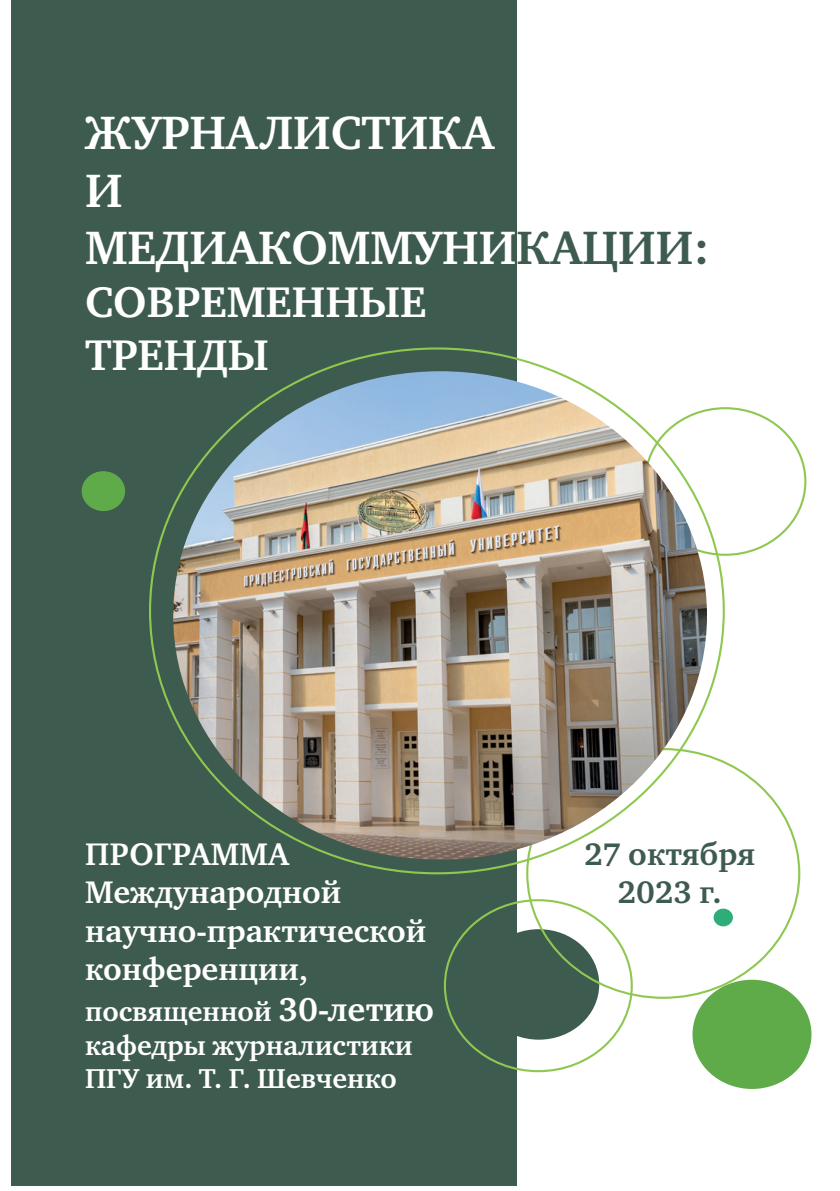
<style>
.page{position:relative;width:840px;height:1191px;background:#fff}
.page>*{position:absolute;margin:0;border:0;box-sizing:border-box;transform-origin:0 0}
.t1{font:700 48px "Charter ITC";color:#fff}
.t2{font:700 44px "Charter ITC";color:#fff}
.t3{font:700 32px "Charter ITC";color:#fff}
.t4{font:700 32px "Charter ITC";color:#3e5b4f}
.t5{font:700 28px "Charter ITC";color:#fff}
.s1{color:#3e5b4f}
.s2{font-size:34px}
</style>
<div class="page">
<div style="left:11px;top:0;width:505px;height:1185px;background:#3e5b4f"></div>
<svg style="left:149px;top:347px;width:575px;height:527px"></svg>
<div style="left:692px;top:979px;width:119px;height:110px;background:#60ab49;border-radius:50%"></div>
<svg style="left:443px;top:899px;width:189px;height:173px"></svg>
<div style="left:478px;top:929px;width:121px;height:110px;background:#3e5b4f;border-radius:50%"></div>
<svg style="left:526px;top:748px;width:273px;height:250px"></svg>
<svg style="left:706px;top:407px;width:100px;height:149px"></svg>
<div style="left:82px;top:471px;width:43px;height:40px;background:#60ab49;border-radius:50%"></div>
<img style="left:173px;top:371px;width:533px;height:488px">
<p class="t1" style="left:85px;top:103px;width:410px">ЖУРНАЛИСТИКА</p>
<p class="t1" style="left:85px;top:160px;width:39px">И</p>
<p class="t1" style="left:85px;top:218px;width:625px">МЕДИАКОММУНИ<span class="s1">КАЦИИ:</span></p>
<p class="t2" style="left:85px;top:275px;width:342px">СОВРЕМЕННЫЕ</p>
<p class="t2" style="left:85px;top:327px;width:185px">ТРЕНДЫ</p>
<p class="t3" style="left:85px;top:834px;width:205px">ПРОГРАММА</p>
<p class="t3" style="left:85px;top:872px;width:257px">Международной</p>
<p class="t3" style="left:85px;top:911px;width:342px">научно-практической</p>
<p class="t3" style="left:85px;top:949px;width:224px">конференции,</p>
<p class="t5" style="left:85px;top:994px;width:350px">посвященной <span class="s2">30-летию</span></p>
<p class="t5" style="left:85px;top:1027px;width:329px">кафедры журналистики</p>
<p class="t5" style="left:85px;top:1061px;width:313px">ПГУ им. Т. Г. Шевченко</p>
<p class="t4" style="left:584px;top:834px;width:172px">27 октября</p>
<p class="t4" style="left:617px;top:872px;width:106px">2023 г.</p>
</div>
